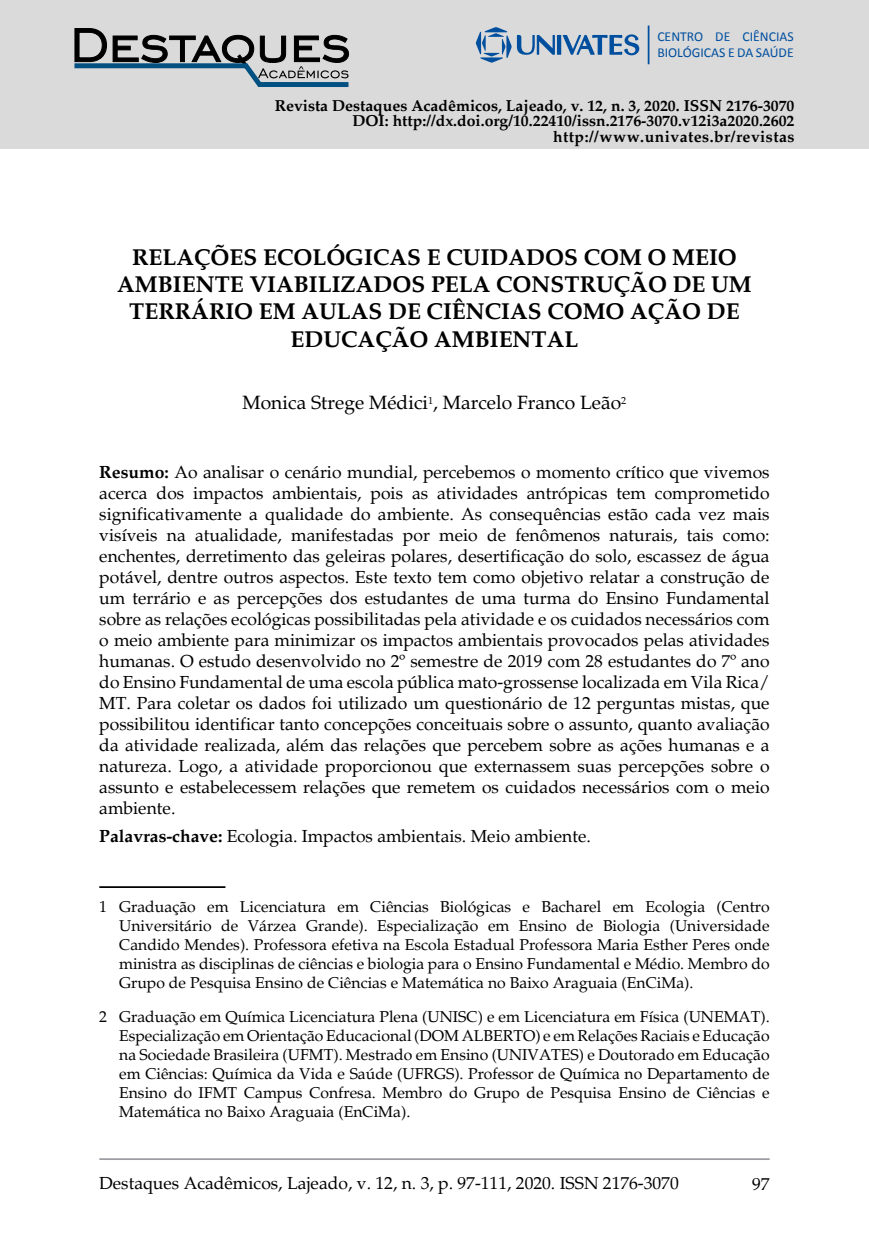
<style>
.page{position:relative;width:869px;height:1241px;background:#fff}
.page>*{position:absolute;margin:0;border:0;box-sizing:border-box;transform-origin:0 0}
.t1{font:700 22.75px/27.3px "Palatino";color:#000;text-align:center}
.t2{font:19.25px "Palatino";color:#000}
.t3{font:17.5px/21px "Palatino";color:#000;text-align:justify}
.t4{font:15.75px/18.9px "Palatino";color:#000;text-align:justify}
.t5{font:700 15.75px/15.8px "Palatino";color:#000;text-align:right}
.t6{font:13.65px/16.4px "Calibri";color:#004f9f}
.s1{font-weight:700}
</style>
<div class="page">
<hr style="left:99px;top:1157px;width:670px;height:2px;background:#9c9da2">
<div style="left:0;top:0;width:868px;height:149px;background:#dadada"></div>
<div style="left:556px;top:35px;width:5px;height:20px;background:#004f9f"></div>
<svg style="left:562px;top:34px;width:77px;height:21px"></svg>
<svg style="left:476px;top:27px;width:78px;height:36px"></svg>
<hr style="left:647px;top:25px;width:2px;height:39px;background:#004f9f">
<svg style="left:74px;top:28px;width:275px;height:59px"></svg>
<hr style="left:99px;top:886px;width:126px;height:1px;background:#000">
<p class="t6" style="left:657px;top:28px;width:138px">CENTRO DE CIÊNCIAS<br>BIOLÓGICAS E DA SAÚDE</p>
<p class="t5" style="left:274px;top:98px;width:521px">Revista Destaques Acadêmicos, Lajeado, v. 12, n. 3, 2020. ISSN 2176-3070<br>DOI: http://dx.doi.org/10.22410/issn.2176-3070.v12i3a2020.2602 http://www.univates.br/revistas</p>
<h1 class="t1" style="left:117px;top:243px;width:635px">RELAÇÕES ECOLÓGICAS E CUIDADOS COM O MEIO AMBIENTE VIABILIZADOS PELA CONSTRUÇÃO DE UM TERRÁRIO EM AULAS DE CIÊNCIAS COMO AÇÃO DE EDUCAÇÃO AMBIENTAL</h1>
<p class="t2" style="left:242px;top:391px;width:385px">Monica Strege Médici<sup>1</sup>, Marcelo Franco Leão<sup>2</sup></p>
<p class="t3" style="left:99px;top:461px;width:671px"><span class="s1">Resumo:</span> Ao analisar o cenário mundial, percebemos o momento crítico que vivemos acerca dos impactos ambientais, pois as atividades antrópicas tem comprometido significativamente a qualidade do ambiente. As consequências estão cada vez mais visíveis na atualidade, manifestadas por meio de fenômenos naturais, tais como: enchentes, derretimento das geleiras polares, desertificação do solo, escassez de água potável, dentre outros aspectos. Este texto tem como objetivo relatar a construção de um terrário e as percepções dos estudantes de uma turma do Ensino Fundamental sobre as relações ecológicas possibilitadas pela atividade e os cuidados necessários com o meio ambiente para minimizar os impactos ambientais provocados pelas atividades humanas. O estudo desenvolvido no 2º semestre de 2019 com 28 estudantes do 7º ano do Ensino Fundamental de uma escola pública mato-grossense localizada em Vila Rica/ MT. Para coletar os dados foi utilizado um questionário de 12 perguntas mistas, que possibilitou identificar tanto concepções conceituais sobre o assunto, quanto avaliação da atividade realizada, além das relações que percebem sobre as ações humanas e a natureza. Logo, a atividade proporcionou que externassem suas percepções sobre o assunto e estabelecessem relações que remetem os cuidados necessários com o meio ambiente.</p>
<p class="t3" style="left:99px;top:825px;width:492px"><span class="s1">Palavras-chave:</span> Ecologia. Impactos ambientais. Meio ambiente.</p>
<p class="t4" style="left:119px;top:897px;width:651px;text-indent:-20px">1 Graduação em Licenciatura em Ciências Biológicas e Bacharel em Ecologia (Centro Universitário de Várzea Grande). Especialização em Ensino de Biologia (Universidade Candido Mendes). Professora efetiva na Escola Estadual Professora Maria Esther Peres onde ministra as disciplinas de ciências e biologia para o Ensino Fundamental e Médio. Membro do Grupo de Pesquisa Ensino de Ciências e Matemática no Baixo Araguaia (EnCiMa).</p>
<p class="t4" style="left:119px;top:1007px;width:651px;text-indent:-20px">2 Graduação em Química Licenciatura Plena (UNISC) e em Licenciatura em Física (UNEMAT).<br>Especialização em Orientação Educacional (DOM ALBERTO) e em Relações Raciais e Educação na Sociedade Brasileira (UFMT). Mestrado em Ensino (UNIVATES) e Doutorado em Educação em Ciências: Química da Vida e Saúde (UFRGS). Professor de Química no Departamento de Ensino do IFMT Campus Confresa. Membro do Grupo de Pesquisa Ensino de Ciências e Matemática no Baixo Araguaia (EnCiMa).</p>
<p class="t3" style="left:99px;top:1172px;width:580px">Destaques Acadêmicos, Lajeado, v. 12, n. 3, p. 97-111, 2020. ISSN 2176-3070</p>
<p class="t3" style="left:751px;top:1173px;width:19px">97</p>
</div>
